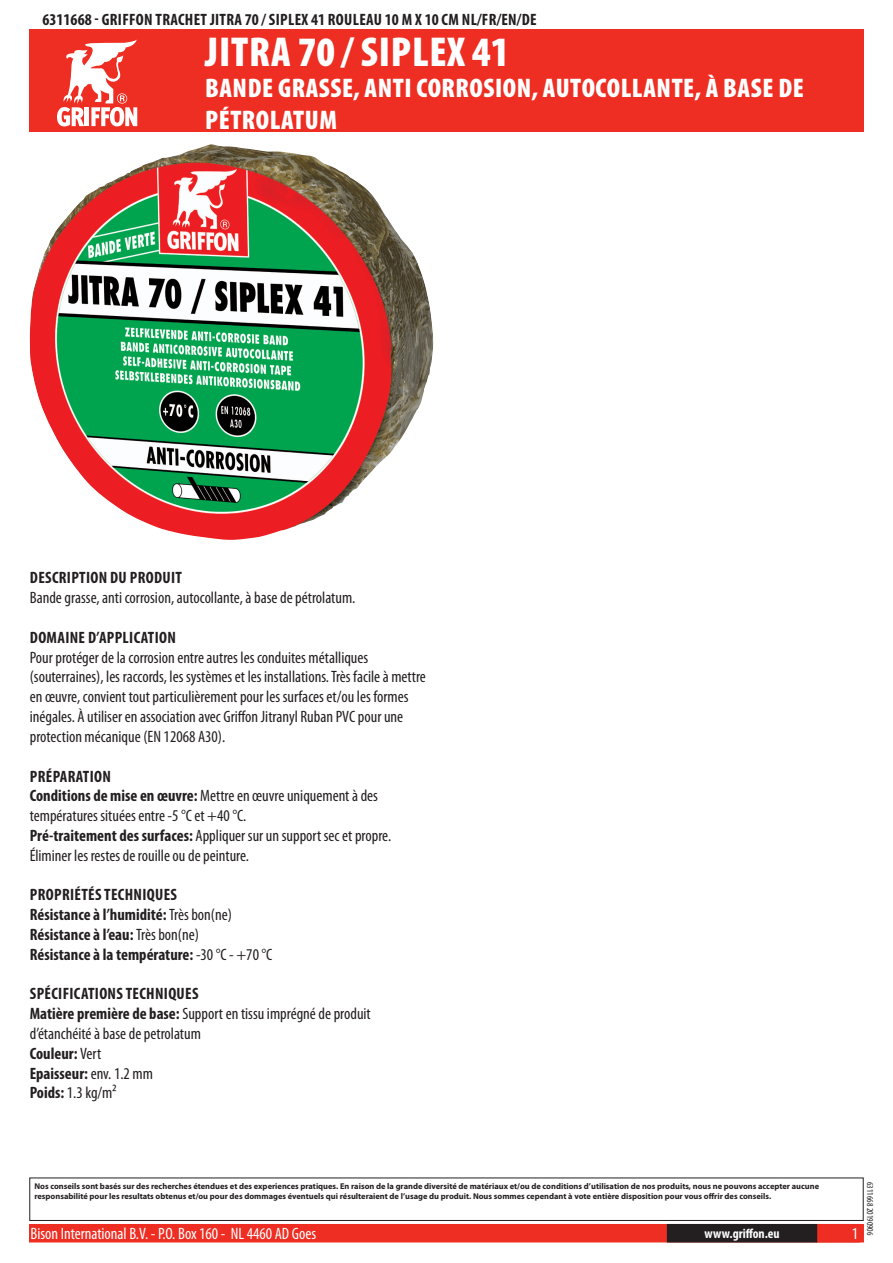
<style>
.page{position:relative;width:893px;height:1263px;background:#fff}
.page>*{position:absolute;margin:0;border:0;box-sizing:border-box;transform-origin:0 0}
.t1{font:900 condensed 42px "Myriad Pro";letter-spacing:.02em;color:#fff}
.t2{font:900 condensed 27px/32.4px "Myriad Pro";letter-spacing:.02em;color:#fff}
.t3{font:condensed 16.5px/19.8px "Myriad Pro";color:#231f20}
.t4{font:700 condensed 16.5px/19.8px "Myriad Pro";letter-spacing:.02em;color:#231f20}
.t5{font:condensed 16.5px "Myriad Pro";color:#fff}
.t6{font:700 condensed 13.5px "Myriad Pro";color:#fff}
.t7{font:condensed 9px "Myriad Pro";color:#231f20}
.t8{font:700 8.4px/10.1px "Myriad Pro";color:#231f20}
.s1{font-weight:700}
.s2{font-weight:400}
</style>
<div class="page">
<div style="left:30px;top:1225px;width:833px;height:17px;background:#ee2e22"></div>
<div style="left:29px;top:1224px;width:835px;height:18px;border:2px solid #ee2e22"></div>
<div style="left:816px;top:1224px;width:44px;height:18px;border:2px solid #ee2e22"></div>
<div style="left:668px;top:1225px;width:148px;height:17px;background:#231f20"></div>
<div style="left:667px;top:1224px;width:150px;height:18px;border:2px solid #231f20"></div>
<div style="left:29px;top:1177px;width:835px;height:44px;border:1px solid #231f20"></div>
<div style="left:30px;top:30px;width:834px;height:102px;background:#ee2e22"></div>
<svg style="left:57px;top:39px;width:80px;height:87px"></svg>
<img style="left:30px;top:145px;width:403px;height:395px">
<p class="t4" style="left:43px;top:9px;width:494px">6311668 - Griffon Trachet Jitra 70 / Siplex 41 Rouleau 10 m x 10 cm NL/FR/EN/DE</p>
<h1 class="t1" style="left:205px;top:25px;width:306px">JITRA 70 / SIPLEX 41</h1>
<h2 class="t2" style="left:205px;top:71px;width:600px">BANDE GRASSE, ANTI CORROSION, AUTOCOLLANTE, À BASE DE<br>PÉTROLATUM</h2>
<p class="t4" style="left:30px;top:568px;width:152px">Description du produit</p>
<p class="t3" style="left:30px;top:588px;width:327px">Bande grasse, anti corrosion, autocollante, à base de pétrolatum.</p>
<p class="t4" style="left:30px;top:627px;width:147px">Domaine d’application</p>
<p class="t3" style="left:30px;top:647px;width:398px">Pour protéger de la corrosion entre autres les conduites métalliques (souterraines), les raccords, les systèmes et les installations. Très facile à mettre en œuvre, convient tout particulièrement pour les surfaces et/ou les formes inégales. À utiliser en association avec Griffon Jitranyl Ruban PVC pour une protection mécanique (EN 12068 A30).</p>
<p class="t3" style="left:30px;top:766px;width:363px"><span class="s1">Préparation<br>Conditions de mise en œuvre:</span> Mettre en œuvre uniquement à des températures situées entre -5 °C et +40 °C.<br><span class="s1">Pré-traitement des surfaces:</span> Appliquer sur un support sec et propre.<br>Éliminer les restes de rouille ou de peinture.</p>
<p class="t4" style="left:30px;top:884px;width:244px">Propriétés techniques<br>Résistance à l’humidité: <span class="s2">Très bon(ne)<br></span>Résistance à l’eau: <span class="s2">Très bon(ne)<br></span>Résistance à la température: <span class="s2">-30 °C - +70 °C</span></p>
<p class="t3" style="left:30px;top:984px;width:343px"><span class="s1">Spécifications techniques<br>Matière première de base:</span> Support en tissu imprégné de produit d’étanchéité à base de petrolatum<br><span class="s1">Couleur:</span> Vert<br><span class="s1">Epaisseur:</span> env. 1.2 mm<br><span class="s1">Poids:</span> 1.3 kg/m²</p>
<p class="t8" style="left:34px;top:1181px;width:786px">Nos conseils sont basés sur des recherches étendues et des experiences pratiques. En raison de la grande diversité de matériaux et/ou de conditions d’utilisation de nos produits, nous ne pouvons accepter aucune responsabilité pour les resultats obtenus et/ou pour des dommages éventuels qui résulteraient de l’usage du produit. Nous sommes cependant à vote entière disposition pour vous offrir des conseils.</p>
<p class="t5" style="left:31px;top:1224px;width:287px">Bison International B.V. - P.O. Box 160 - NL 4460 AD Goes</p>
<p class="t6" style="left:704px;top:1225px;width:77px">www.griffon.eu</p>
<p class="t5" style="left:852px;top:1224px;width:8px">1</p>
<p class="t7" style="left:875px;top:1182px;width:55px;rotate:90deg">6311668 20190906</p>
</div>
